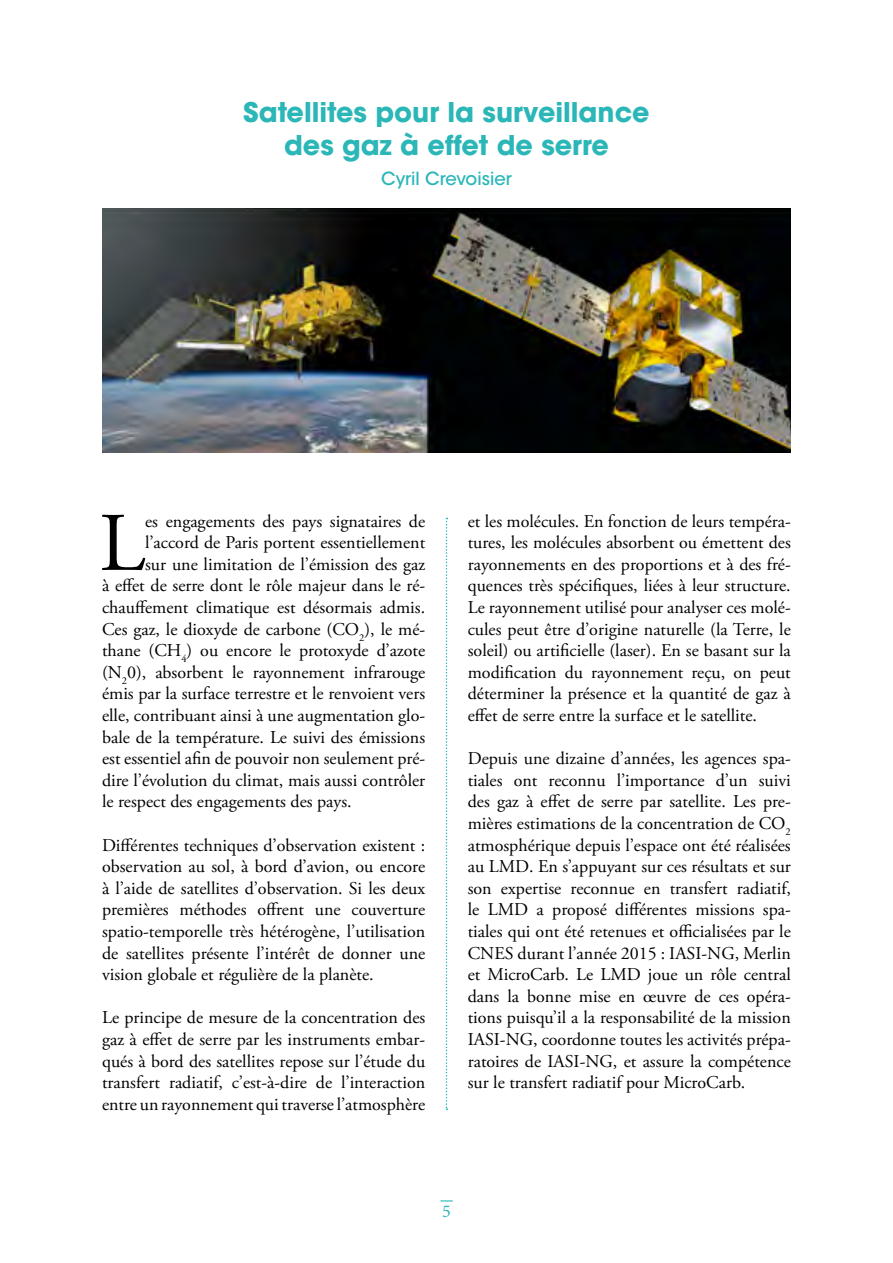
<style>
.page{position:relative;width:893px;height:1263px;background:#fff}
.page>*{position:absolute;margin:0;border:0;box-sizing:border-box;transform-origin:0 0}
.t1{font:83.1px "Adobe Garamond Pro";color:#000}
.t2{font:700 27px/33px "ITC Avant Garde Std";color:#2bb6b7;text-align:center}
.t3{font:18px/21.6px "Adobe Garamond Pro";color:#000;text-align:justify}
.t4{font:500 18px "ITC Avant Garde Std";color:#2bb6b7}
.t5{font:18px "Minion Pro";color:#2bb6b7}
</style>
<div class="page">
<svg style="left:440px;top:1200px;width:13px;height:1px"></svg>
<svg style="left:446px;top:518px;width:1px;height:592px"></svg>
<img style="left:102px;top:208px;width:689px;height:245px">
<h2 class="t2" style="left:243px;top:95px;width:408px">Satellites pour la surveillance des gaz à effet de serre</h2>
<p class="t4" style="left:381px;top:167px;width:132px">Cyril Crevoisier</p>
<h1 class="t1" style="left:99px;top:494px;width:47px">L</h1>
<p class="t3" style="left:145px;top:511px;width:282px">es engagements des pays signataires de</p>
<p class="t3" style="left:145px;top:532px;width:282px">l’accord de Paris portent essentiellement</p>
<p class="t3" style="left:145px;top:554px;width:282px">sur une limitation de l’émission des gaz</p>
<p class="t3" style="left:102px;top:575px;width:325px">à effet de serre dont le rôle majeur dans le ré-</p>
<p class="t3" style="left:102px;top:597px;width:325px">chauffement climatique est désormais admis.</p>
<p class="t3" style="left:102px;top:619px;width:325px">Ces gaz, le dioxyde de carbone (CO<sub>2</sub>), le mé-</p>
<p class="t3" style="left:102px;top:640px;width:325px">thane (CH<sub>4</sub>) ou encore le protoxyde d’azote</p>
<p class="t3" style="left:102px;top:662px;width:325px">(N<sub>2</sub>0), absorbent le rayonnement infrarouge</p>
<p class="t3" style="left:102px;top:683px;width:325px">émis par la surface terrestre et le renvoient vers</p>
<p class="t3" style="left:102px;top:705px;width:325px">elle, contribuant ainsi à une augmentation glo-</p>
<p class="t3" style="left:102px;top:727px;width:325px">bale de la température. Le suivi des émissions</p>
<p class="t3" style="left:102px;top:748px;width:325px">est essentiel afin de pouvoir non seulement pré-</p>
<p class="t3" style="left:102px;top:770px;width:325px">dire l’évolution du climat, mais aussi contrôler</p>
<p class="t3" style="left:102px;top:791px;width:251px">le respect des engagements des pays.</p>
<p class="t3" style="left:102px;top:835px;width:325px">Différentes techniques d’observation existent : observation au sol, à bord d’avion, ou encore à l’aide de satellites d’observation. Si les deux premières méthodes offrent une couverture spatio-temporelle très hétérogène, l’utilisation de satellites présente l’intérêt de donner une vision globale et régulière de la planète.</p>
<p class="t3" style="left:102px;top:1007px;width:325px">Le principe de mesure de la concentration des gaz à effet de serre par les instruments embar&shy;qués à bord des satellites repose sur l’étude du transfert radiatif, c’est-à-dire de l’interaction entre un rayonnement qui traverse l’atmosphère</p>
<p class="t3" style="left:468px;top:511px;width:325px">et les molécules. En fonction de leurs tempéra&shy;tures, les molécules absorbent ou émettent des rayonnements en des proportions et à des fré&shy;quences très spécifiques, liées à leur structure.<br>Le rayonnement utilisé pour analyser ces molé&shy;cules peut être d’origine naturelle (la Terre, le soleil) ou artificielle (laser). En se basant sur la modification du rayonnement reçu, on peut déterminer la présence et la quantité de gaz à effet de serre entre la surface et le satellite.</p>
<p class="t3" style="left:468px;top:748px;width:325px">Depuis une dizaine d’années, les agences spa&shy;tiales ont reconnu l’importance d’un suivi des gaz à effet de serre par satellite. Les pre&shy;mières estimations de la concentration de CO<sub>2 </sub>atmosphérique depuis l’espace ont été réalisées au LMD. En s’appuyant sur ces résultats et sur son expertise reconnue en transfert radiatif, le LMD a proposé différentes missions spa&shy;tiales qui ont été retenues et officialisées par le CNES durant l’année 2015 : IASI-NG, Merlin et MicroCarb. Le LMD joue un rôle central dans la bonne mise en œuvre de ces opéra&shy;tions puisqu’il a la responsabilité de la mission IASI-NG, coordonne toutes les activités prépa&shy;ratoires de IASI-NG, et assure la compétence sur le transfert radiatif pour MicroCarb.</p>
<p class="t5" style="left:442px;top:1199px;width:10px">5</p>
</div>
